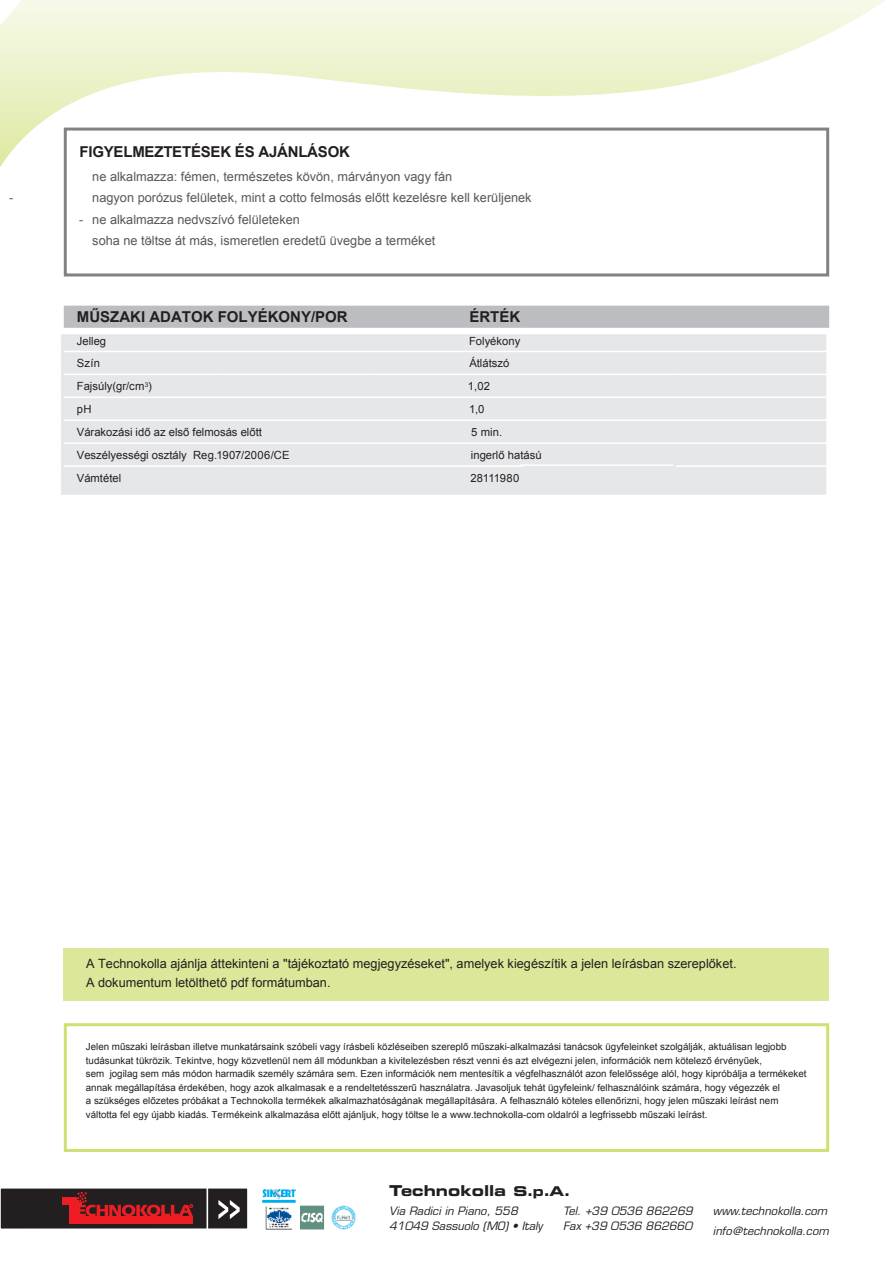
<style>
.page{position:relative;width:893px;height:1263px;background:#fff}
.page>*{position:absolute;margin:0;border:0;box-sizing:border-box;transform-origin:0 0}
.t1{font:700 15px "Arial";color:#231f20}
.t2{font:15px "Eurostile Bold Extended Two";color:#231f20}
.t3{font:12.75px/21.5px "Arial";color:#57585a}
.t4{font:12.75px/18.8px "Arial";color:#231f20}
.t5{font:12.75px "Arial";color:#57585a}
.t6{font:11.25px "Arial";color:#231f20}
.t7{font:italic 11.25px/15px "Eurostile";color:#231f20}
.t8{font:11.25px "Arial";letter-spacing:.01em;color:#231f20}
.t9{font:11.25px "Arial";letter-spacing:-.02em;color:#231f20}
.t10{font:9.75px/13.5px "Arial";color:#231f20}
.s1{font-style:inherit}
.s2{font-size:13.5px}
</style>
<div class="page">
<svg style="left:0;top:0;width:886px;height:167px"></svg>
<div style="left:0;top:1188px;width:248px;height:41px;background:#231f20"></div>
<div style="left:0;top:1187px;width:249px;height:43px;border:2px solid #fff"></div>
<svg style="left:63px;top:1192px;width:130px;height:31px"></svg>
<svg style="left:218px;top:1200px;width:22px;height:19px"></svg>
<hr style="left:207px;top:1188px;width:1px;height:41px;background:#fff">
<img style="left:262px;top:1189px;width:94px;height:41px">
<div style="left:64px;top:948px;width:765px;height:53px;background:#dde799"></div>
<div style="left:64px;top:1023px;width:765px;height:129px;border:3px solid #d0df71"></div>
<div style="left:64px;top:128px;width:765px;height:148px;border:3px solid #808285"></div>
<div style="left:64px;top:306px;width:765px;height:22px;background:#bcbdc0"></div>
<div style="left:61px;top:334px;width:765px;height:161px;background:#e6e7e9"></div>
<hr style="left:64px;top:351px;width:153px;height:1px;background:#fff">
<hr style="left:217px;top:351px;width:153px;height:1px;background:#fff">
<hr style="left:370px;top:351px;width:153px;height:1px;background:#fff">
<hr style="left:523px;top:351px;width:153px;height:1px;background:#fff">
<hr style="left:676px;top:351px;width:153px;height:1px;background:#fff">
<hr style="left:64px;top:374px;width:153px;height:1px;background:#fff">
<hr style="left:217px;top:374px;width:153px;height:1px;background:#fff">
<hr style="left:370px;top:374px;width:153px;height:1px;background:#fff">
<hr style="left:523px;top:374px;width:153px;height:1px;background:#fff">
<hr style="left:676px;top:374px;width:153px;height:1px;background:#fff">
<hr style="left:64px;top:397px;width:153px;height:1px;background:#fff">
<hr style="left:217px;top:397px;width:153px;height:1px;background:#fff">
<hr style="left:370px;top:397px;width:153px;height:1px;background:#fff">
<hr style="left:523px;top:397px;width:153px;height:1px;background:#fff">
<hr style="left:676px;top:397px;width:153px;height:1px;background:#fff">
<hr style="left:64px;top:419px;width:153px;height:2px;background:#fff">
<hr style="left:217px;top:419px;width:153px;height:2px;background:#fff">
<hr style="left:370px;top:419px;width:153px;height:2px;background:#fff">
<hr style="left:523px;top:419px;width:153px;height:2px;background:#fff">
<hr style="left:676px;top:419px;width:153px;height:2px;background:#fff">
<hr style="left:64px;top:442px;width:153px;height:2px;background:#fff">
<hr style="left:217px;top:442px;width:153px;height:2px;background:#fff">
<hr style="left:370px;top:442px;width:153px;height:2px;background:#fff">
<hr style="left:523px;top:442px;width:153px;height:2px;background:#fff">
<hr style="left:676px;top:442px;width:153px;height:2px;background:#fff">
<hr style="left:64px;top:465px;width:153px;height:2px;background:#fff">
<hr style="left:217px;top:465px;width:153px;height:2px;background:#fff">
<hr style="left:370px;top:465px;width:153px;height:2px;background:#fff">
<hr style="left:520px;top:464px;width:153px;height:2px;background:#fff">
<hr style="left:676px;top:465px;width:153px;height:2px;background:#fff">
<h1 class="t1" style="left:80px;top:141px;width:272px">FIGYELMEZTETÉSEK ÉS AJÁNLÁSOK</h1>
<h2 class="t3" style="left:92px;top:166px;width:361px">ne alkalmazza: fémen, természetes kövön, márványon vagy fán</h2>
<h2 class="t5" style="left:9px;top:191px;width:6px">-</h2>
<h2 class="t3" style="left:92px;top:187px;width:441px">nagyon porózus felületek, mint a cotto felmosás előtt kezelésre kell kerüljenek</h2>
<h2 class="t3" style="left:92px;top:209px;width:345px;text-indent:-13px"><span class="s1">-</span> ne alkalmazza nedvszívó felületeken<br>soha ne töltse át más, ismeretlen eredetű üvegbe a terméket</h2>
<h2 class="t5" style="left:147px;top:234px;width:6px">-</h2>
<h1 class="t1" style="left:77px;top:307px;width:272px">MŰSZAKI ADATOK FOLYÉKONY/POR</h1>
<h1 class="t1" style="left:469px;top:307px;width:52px">ÉRTÉK</h1>
<p class="t6" style="left:77px;top:333px;width:31px">Jelleg</p>
<p class="t6" style="left:469px;top:333px;width:53px">Folyékony</p>
<p class="t6" style="left:77px;top:356px;width:25px">Szín</p>
<p class="t6" style="left:469px;top:356px;width:42px">Átlátszó</p>
<p class="t6" style="left:77px;top:379px;width:77px">Fajsúly<span class="s1">(gr/cm</span><sup>3</sup><span class="s1">)</span></p>
<p class="t8" style="left:468px;top:380px;width:24px"><span class="s1">1</span>,02</p>
<p class="t8" style="left:77px;top:403px;width:16px">pH</p>
<p class="t8" style="left:469px;top:403px;width:17px">1,0</p>
<p class="t6" style="left:77px;top:425px;width:187px">Várakozási idő az első felmosás előtt</p>
<p class="t8" style="left:471px;top:426px;width:32px">5 min.</p>
<p class="t6" style="left:77px;top:448px;width:214px">Veszélyességi osztály <span class="s1">Reg.1907/2006/C</span>E</p>
<p class="t6" style="left:471px;top:448px;width:72px">ingerlő hatású</p>
<p class="t6" style="left:77px;top:471px;width:46px">Vámtétel</p>
<p class="t9" style="left:471px;top:472px;width:50px">28111980</p>
<h2 class="t4" style="left:86px;top:954px;width:652px">A Technokolla ajánlja áttekinteni a "tájékoztató megjegyzéseket", amelyek kiegészítik a jelen leírásban szereplőket.<br>A dokumentum letölthető pdf formátumban.</h2>
<p class="t10" style="left:86px;top:1040px;width:722px">Jelen műszaki leírásban illetve munkatársaink szóbeli vagy írásbeli közléseiben szereplő műszaki-alkalmazási tanácsok ügyfeleinket szolgálják, aktuálisan legjobb tudásunkat tükrözik. Tekintve, hogy közvetlenül nem áll módunkban a kivitelezésben részt venni és azt elvégezni jelen, információk nem kötelező érvényűek,<br>sem jogilag sem más módon harmadik személy számára sem. Ezen információk nem mentesítik a végfelhasználót azon felelőssége alól, hogy kipróbálja a termékeket annak megállapítása érdekében, hogy azok alkalmasak e a rendeltetésszerű használatra. Javasoljuk tehát ügyfeleink/ felhasználóink számára, hogy végezzék el<br>a szükséges előzetes próbákat a Technokolla termékek alkalmazhatóságának megállapítására. A felhasználó köteles ellenőrizni, hogy jelen műszaki leírást nem váltotta fel egy újabb kiadás. Termékeink alkalmazása előtt ajánljuk, hogy töltse le a www.technokolla-com oldalról a legfrissebb műszaki leírást.</p>
<h1 class="t2" style="left:389px;top:1180px;width:183px">Technokolla <span class="s2">S.p.A.</span></h1>
<p class="t7" style="left:389px;top:1204px;width:155px">Via Radici in Piano, 558<br>41049 Sassuolo (MO) • Italy</p>
<p class="t7" style="left:563px;top:1204px;width:131px">Tel. +39 0536 862269<br>Fax +39 0536 862660</p>
<p class="t7" style="left:713px;top:1201px;width:117px;line-height:19.4px">www.technokolla.com info@technokolla.com</p>
</div>
